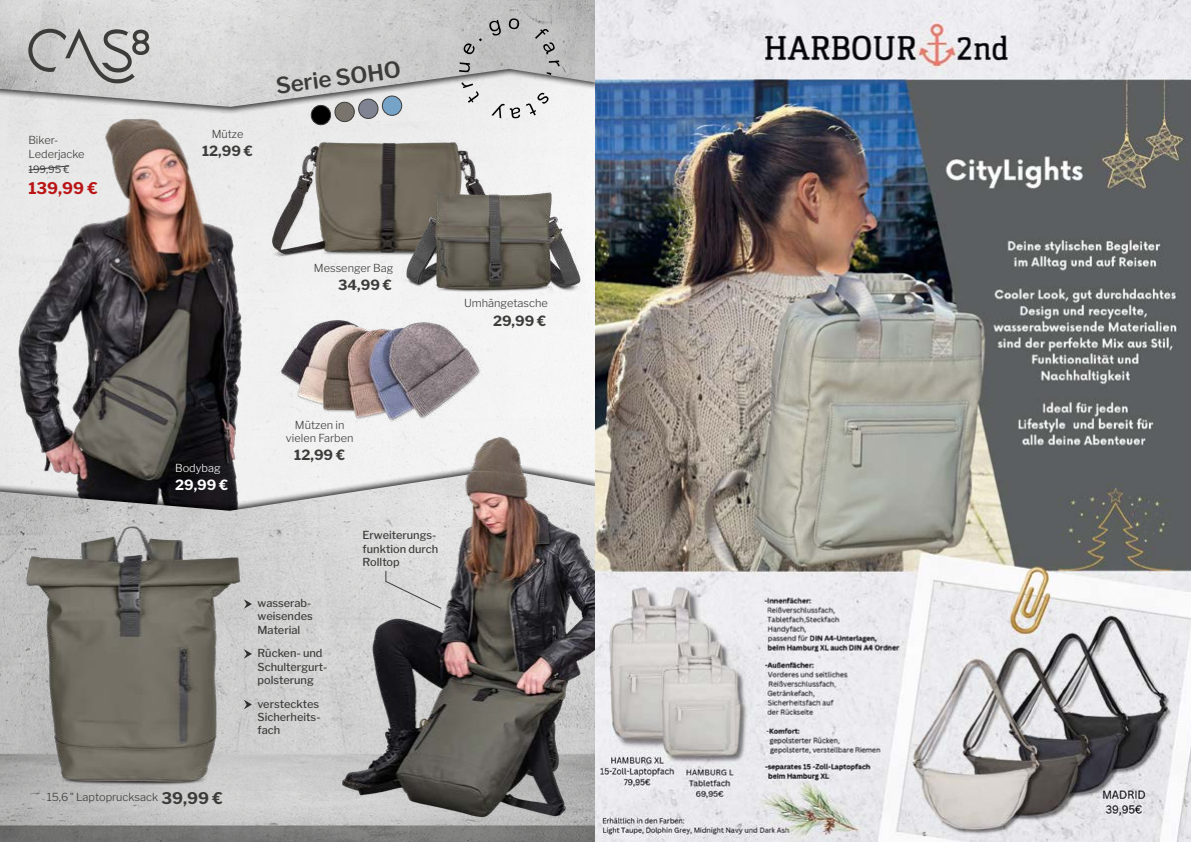
<style>
.page{position:relative;width:1191px;height:842px;background:#fff}
.page>*{position:absolute;margin:0;border:0;box-sizing:border-box;transform-origin:0 0}
.t1{font:100 22.2px "Libre Franklin";color:#3c3c3b}
.t2{font:700 16px "Libre Franklin";color:#ba1514}
.t3{font:700 14px "Libre Franklin";color:#3c3c3b}
.t4{font:700 14px "Libre Franklin";color:#fff}
.t5{font:500 11px/13.2px "Libre Franklin";color:#3c3c3b}
.t6{font:300 11px/13.2px "Libre Franklin";color:#3c3c3b;text-align:center}
.t7{font:300 11px "Libre Franklin";color:#fff}
.t8{font:10px "Libre Franklin";color:#3c3c3b}
.s1{font-weight:700;font-size:16px}
</style>
<div class="page">
<img style="left:0;top:115px;width:292px;height:346px">
<img style="left:0;top:469px;width:595px;height:373px">
<div style="left:0;top:0;width:603px;height:115px;background:#000;opacity:.75"></div>
<img style="left:0;top:0;width:595px;height:107px">
<img style="left:244px;top:232px;width:264px;height:189px">
<img style="left:0;top:504px;width:281px;height:297px">
<img style="left:269px;top:124px;width:249px;height:159px">
<svg style="left:28px;top:28px;width:121px;height:55px;background:#b1b1b1"></svg>
<img style="left:333px;top:418px;width:262px;height:411px">
<svg style="left:385px;top:570px;width:57px;height:40px;background:#d3d2d2"></svg>
<svg style="left:244px;top:599px;width:8px;height:10px"></svg>
<svg style="left:244px;top:649px;width:8px;height:10px"></svg>
<svg style="left:244px;top:700px;width:8px;height:9px"></svg>
<svg style="left:28px;top:165px;width:42px;height:6px"></svg>
<img style="left:402px;top:147px;width:182px;height:182px">
<svg style="left:311px;top:95px;width:91px;height:30px;background:#9fa3a7"></svg>
<img style="left:595px;top:0;width:596px;height:842px">
<svg style="left:459px;top:18px;width:100px;height:100px;background:#c4c4c4"></svg>
<p class="t6" style="left:28px;top:134px;width:58px;text-align:left">Biker-<br>Lederjacke</p>
<h2 class="t2" style="left:28px;top:178px;width:71px">139,99 €</h2>
<p class="t8" style="left:28px;top:163px;width:43px">199,95 €</p>
<p class="t6" style="left:212px;top:127px;width:33px">Mütze</p>
<p class="t3" style="left:202px;top:142px;width:52px">12,99 €</p>
<h1 class="t1" style="left:274px;top:69px;width:127px;rotate:-8deg">Serie SOHO</h1>
<p class="t6" style="left:314px;top:261px;width:81px">Messenger Bag</p>
<p class="t3" style="left:338px;top:276px;width:55px">34,99 €</p>
<p class="t6" style="left:464px;top:297px;width:85px">Umhängetasche</p>
<p class="t3" style="left:493px;top:313px;width:55px">29,99 €</p>
<p class="t7" style="left:175px;top:461px;width:47px">Bodybag</p>
<p class="t4" style="left:175px;top:476px;width:55px">29,99 €</p>
<p class="t6" style="left:47px;top:791px;width:178px">15,6 " Laptoprucksack <span class="s1">39,99 €</span></p>
<p class="t6" style="left:286px;top:418px;width:69px">Mützen in vielen Farben</p>
<p class="t3" style="left:294px;top:447px;width:52px">12,99 €</p>
<p class="t5" style="left:257px;top:596px;width:57px">wasserab&shy;weisendes<br>Material</p>
<p class="t5" style="left:257px;top:647px;width:71px">Rücken- und<br>Schultergurt&shy;polsterung</p>
<p class="t5" style="left:257px;top:697px;width:64px">verstecktes<br>Sicherheits&shy;fach</p>
<p class="t5" style="left:362px;top:529px;width:77px">Erweiterungs&shy;funktion durch<br>Rolltop</p>
</div>
